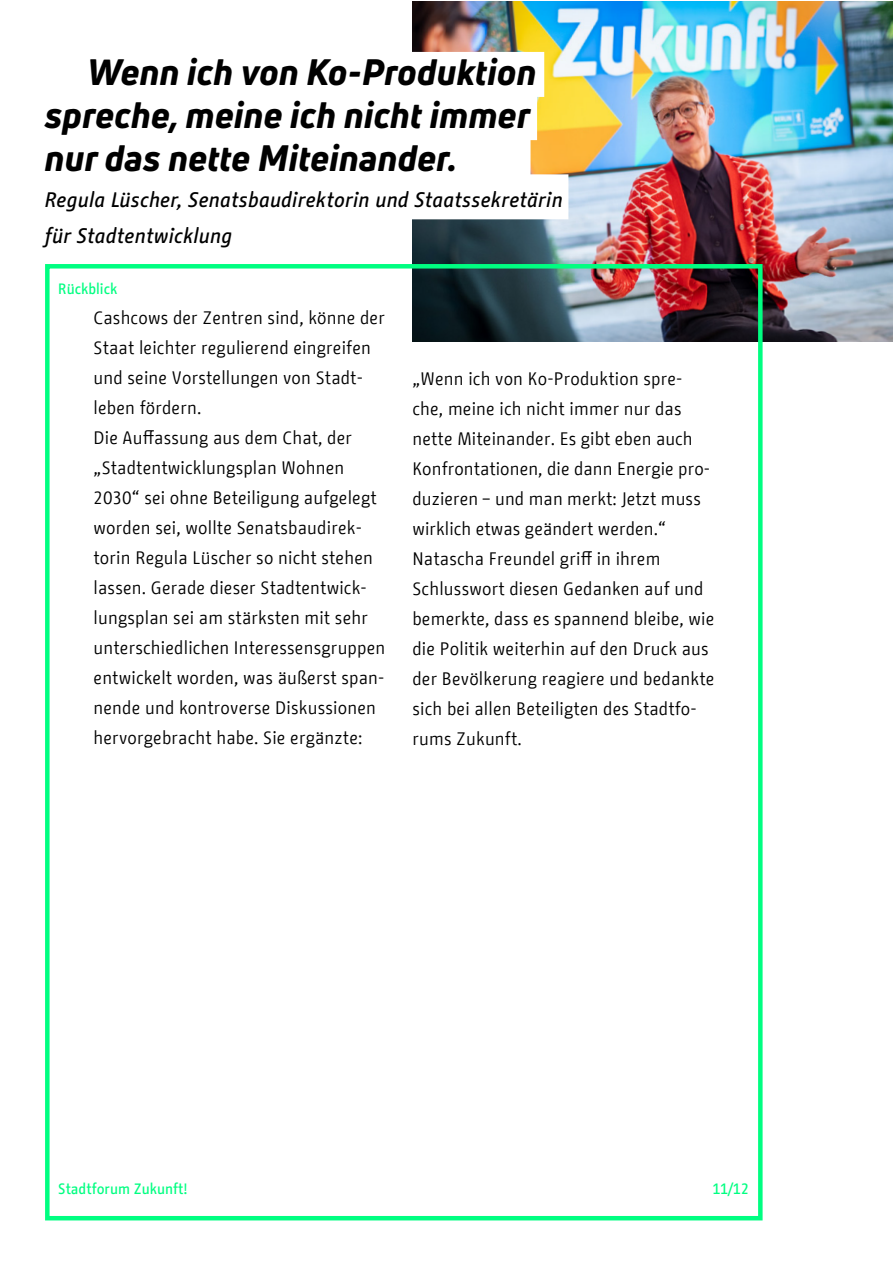
<style>
.page{position:relative;width:893px;height:1263px;background:#fff}
.page>*{position:absolute;margin:0;border:0;box-sizing:border-box;transform-origin:0 0}
.Zitate{font:italic 800 36px/43.2px "Uni Neue";letter-spacing:.01em;color:#000}
.Zitate-2{font:italic 500 21px/36px "BMF Change";letter-spacing:.01em;color:#000}
.Fließtext{font:18px/30px "BMF Change";letter-spacing:.01em;color:#000}
.t1{font:500 15px "BMF Change";color:#00fe81}
</style>
<div class="page">
<img style="left:412px;top:2px;width:481px;height:340px">
<div style="left:87px;top:52px;width:457px;height:45px;background:#fff"></div>
<div style="left:45px;top:95px;width:492px;height:45px;background:#fff"></div>
<div style="left:45px;top:138px;width:485px;height:45px;background:#fff"></div>
<div style="left:45px;top:174px;width:523px;height:45px;background:#fff"></div>
<div style="left:45px;top:264px;width:718px;height:956px;border:4px solid #00fe81"></div>
<h5 class="Zitate" style="left:45px;top:50px;width:493px;text-indent:43px">Wenn ich von Ko-Produktion spreche, meine ich nicht immer nur das nette Miteinander.</h5>
<h5 class="Zitate-2" style="left:45px;top:182px;width:519px">Regula Lüscher, Senatsbaudirektorin und Staatssekretärin für Stadtentwicklung</h5>
<p class="t1" style="left:58px;top:278px;width:61px">Rückblick</p>
<p class="Fließtext" style="left:94px;top:302px;width:293px">Cashcows der Zentren sind, könne der<br>Staat leichter regulierend eingreifen und seine Vorstellungen von Stadt&shy;leben fördern.</p>
<p class="Fließtext" style="left:94px;top:422px;width:293px">Die Auffassung aus dem Chat, der „Stadtentwicklungsplan Wohnen 2030“ sei ohne Beteiligung aufgelegt worden sei, wollte Senatsbaudirek&shy;torin Regula Lüscher so nicht stehen lassen. Gerade dieser Stadtentwick&shy;lungsplan sei am stärksten mit sehr unterschiedlichen Interessensgruppen entwickelt worden, was äußerst span&shy;nende und kontroverse Diskussionen hervorgebracht habe. Sie ergänzte:</p>
<p class="Fließtext" style="left:412px;top:364px;width:299px">„Wenn ich von Ko-Produktion spre&shy;che, meine ich nicht immer nur das nette Miteinander. Es gibt eben auch Konfrontationen, die dann Energie pro&shy;duzieren – und man merkt: Jetzt muss wirklich etwas geändert werden.“</p>
<p class="Fließtext" style="left:412px;top:544px;width:303px">Natascha Freundel griff in ihrem Schlusswort diesen Gedanken auf und bemerkte, dass es spannend bleibe, wie die Politik weiterhin auf den Druck aus der Bevölkerung reagiere und bedankte sich bei allen Beteiligten des Stadtfo&shy;rums Zukunft.</p>
<p class="t1" style="left:58px;top:1178px;width:131px">Stadtforum Zukunft!</p>
<p class="t1" style="left:713px;top:1178px;width:38px">11/12</p>
</div>
